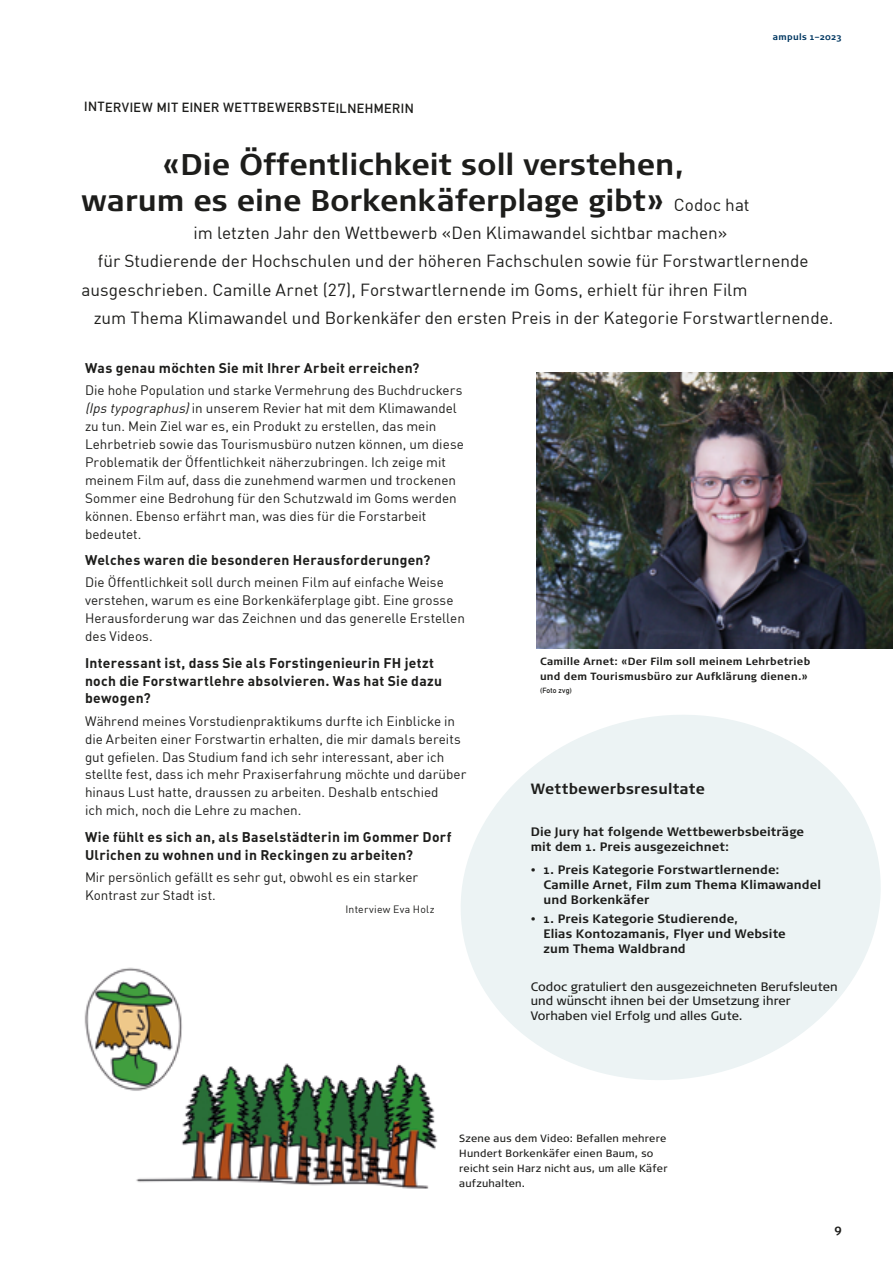
<style>
.page{position:relative;width:893px;height:1263px;background:#fff}
.page>*{position:absolute;margin:0;border:0;box-sizing:border-box;transform-origin:0 0}
.Titel_Artikel{font:700 29.85px/35.8px "Signa Pro";color:#1d1d1b;text-align:center}
.Titel_Artikel-2{font:17.25px "DIN";color:#1d1d1b}
.Kreis_Kasten_Titel{font:700 14.85px "Signa Pro";letter-spacing:.015em;color:#1d1d1b}
.Interview{font:13.95px/18px "DIN Bold Alternate";letter-spacing:.02em;color:#1d1d1b}
.Txt_Interview{font:13.5px/18px "DIN";color:#1d1d1b}
.Rubrik{font:13.2px "DIN Mittelschrift Alternate";letter-spacing:.04em;color:#1d1d1b}
.Kreis_Kasten_Text{font:700 12.3px/15px "Signa Pro";letter-spacing:.01em;color:#1d1d1b}
.Kreis_Kasten_Text-2{font:12.3px/15px "Signa Pro";letter-spacing:.005em;color:#1d1d1b}
.t1{font:700 12px "Signa Pro";color:#1d1d1b}
.Bildlegende{font:10.5px/15px "Signa Pro";letter-spacing:.02em;color:#1d1d1b}
.Bildlegende-2{font:700 10.5px/15px "Signa Pro";letter-spacing:.025em;color:#1d1d1b}
.AUTORIN{font:10.5px "DIN";letter-spacing:.02em;color:#1d1d1b}
.t2{font:700 9px "Signa Pro";letter-spacing:.04em;color:#003761}
.Bildlegende-3{font:7.5px "DIN Mittelschrift Alternate";letter-spacing:.03em;color:#1d1d1b}
.s1{font-family:"DIN";font-weight:400;font-size:17.25px}
.s2{font-style:italic}
</style>
<div class="page">
<img style="left:84px;top:967px;width:354px;height:222px">
<svg style="left:461px;top:715px;width:420px;height:365px;fill:#ecf3f4"></svg>
<img style="left:537px;top:372px;width:356px;height:276px">
<p class="Rubrik" style="left:84px;top:100px;width:331px">INTERVIEW MIT EINER WETTBEWERBSTEILNEHMERIN</p>
<p class="t2" style="left:773px;top:31px;width:70px">ampuls 1–2023</p>
<p class="Titel_Artikel" style="left:81px;top:145px;width:670px">«Die Öffentlichkeit soll verstehen,<br>warum es eine Borkenkäferplage gibt» <span class="s1">Codoc hat</span></p>
<p class="Titel_Artikel-2" style="left:193px;top:222px;width:535px">im letzten Jahr den Wettbewerb «Den Klimawandel sichtbar machen»</p>
<p class="Titel_Artikel-2" style="left:98px;top:250px;width:712px">für Studierende der Hochschulen und der höheren Fachschulen sowie für Forstwartlernende</p>
<p class="Titel_Artikel-2" style="left:81px;top:279px;width:668px">ausgeschrieben. Camille Arnet (27), Forstwartlernende im Goms, erhielt für ihren Film</p>
<p class="Titel_Artikel-2" style="left:94px;top:307px;width:741px">zum Thema Klimawandel und Borkenkäfer den ersten Preis in der Kategorie Forstwartlernende.</p>
<p class="Interview" style="left:85px;top:358px;width:336px">Was genau möchten Sie mit Ihrer Arbeit erreichen?</p>
<p class="Txt_Interview" style="left:85px;top:381px;width:380px">Die hohe Population und starke Vermehrung des Buchdruckers <span class="s2">(Ipstypographus)</span>in unserem Revier hat mit dem Klimawandel zu tun. Mein Ziel war es, ein Produkt zu erstellen, das mein Lehrbetrieb sowie das Tourismusbüro nutzen können, um diese Problematik der Öffentlichkeit näherzubringen. Ich zeige mit meinem Film auf, dass die zunehmend warmen und trockenen Sommer eine Bedrohung für den Schutzwald im Goms werden können. Ebenso erfährt man, was dies für die Forstarbeit bedeutet.</p>
<p class="Interview" style="left:85px;top:550px;width:347px">Welches waren die besonderen Herausforderungen?</p>
<p class="Txt_Interview" style="left:85px;top:573px;width:381px">Die Öffentlichkeit soll durch meinen Film auf einfache Weise verstehen, warum es eine Borkenkäferplage gibt. Eine grosse Herausforderung war das Zeichnen und das generelle Erstellen des Videos.</p>
<p class="Interview" style="left:85px;top:653px;width:358px">Interessant ist, dass Sie als Forstingenieurin FH jetzt noch die Forstwartlehre absolvieren. Was hat Sie dazu bewogen?</p>
<p class="Txt_Interview" style="left:85px;top:711px;width:383px">Während meines Vorstudienpraktikums durfte ich Einblicke in die Arbeiten einer Forstwartin erhalten, die mir damals bereits gut gefielen. Das Studium fand ich sehr interessant, aber ich stellte fest, dass ich mehr Praxiserfahrung möchte und darüber hinaus Lust hatte, draussen zu arbeiten. Deshalb entschied<br>ich mich, noch die Lehre zu machen.</p>
<p class="Interview" style="left:85px;top:827px;width:368px">Wie fühlt es sich an, als Baselstädterin im Gommer Dorf<br>Ulrichen zu wohnen und in Reckingen zu arbeiten?</p>
<p class="Txt_Interview" style="left:85px;top:868px;width:335px">Mir persönlich gefällt es sehr gut, obwohl es ein starker<br>Kontrast zur Stadt ist.</p>
<p class="AUTORIN" style="left:346px;top:903px;width:90px">Interview Eva Holz</p>
<p class="Bildlegende-2" style="left:540px;top:653px;width:272px">Camille Arnet: «Der Film soll meinem Lehrbetrieb und dem Tourismusbüro zur Aufklärung dienen.»</p>
<p class="Bildlegende-3" style="left:540px;top:686px;width:33px">(Foto zvg)</p>
<p class="Kreis_Kasten_Titel" style="left:531px;top:778px;width:176px">Wettbewerbsresultate</p>
<p class="Kreis_Kasten_Text" style="left:531px;top:823px;width:275px">Die Jury hat folgende Wettbewerbsbeiträge mit dem 1. Preis ausgezeichnet:</p>
<p class="Kreis_Kasten_Text" style="left:543px;top:861px;width:279px;text-indent:-13px">• 1. Preis Kategorie Forstwartlernende:<br>Camille Arnet, Film zum Thema Klimawandel und Borkenkäfer</p>
<p class="Kreis_Kasten_Text" style="left:543px;top:910px;width:244px;text-indent:-13px">• 1. Preis Kategorie Studierende,<br>Elias Kontozamanis, Flyer und Website zum Thema Waldbrand</p>
<p class="Kreis_Kasten_Text-2" style="left:531px;top:978px;width:308px">Codoc gratuliert den ausgezeichneten Berufsleuten und wünscht ihnen bei der Umsetzung ihrer<br>Vorhaben viel Erfolg und alles Gute.</p>
<p class="Bildlegende" style="left:459px;top:1130px;width:210px">Szene aus dem Video: Befallen mehrere<br>Hundert Borkenkäfer einen Baum, so reicht sein Harz nicht aus, um alle Käfer aufzuhalten.</p>
<p class="t1" style="left:835px;top:1221px;width:9px">9</p>
</div>
